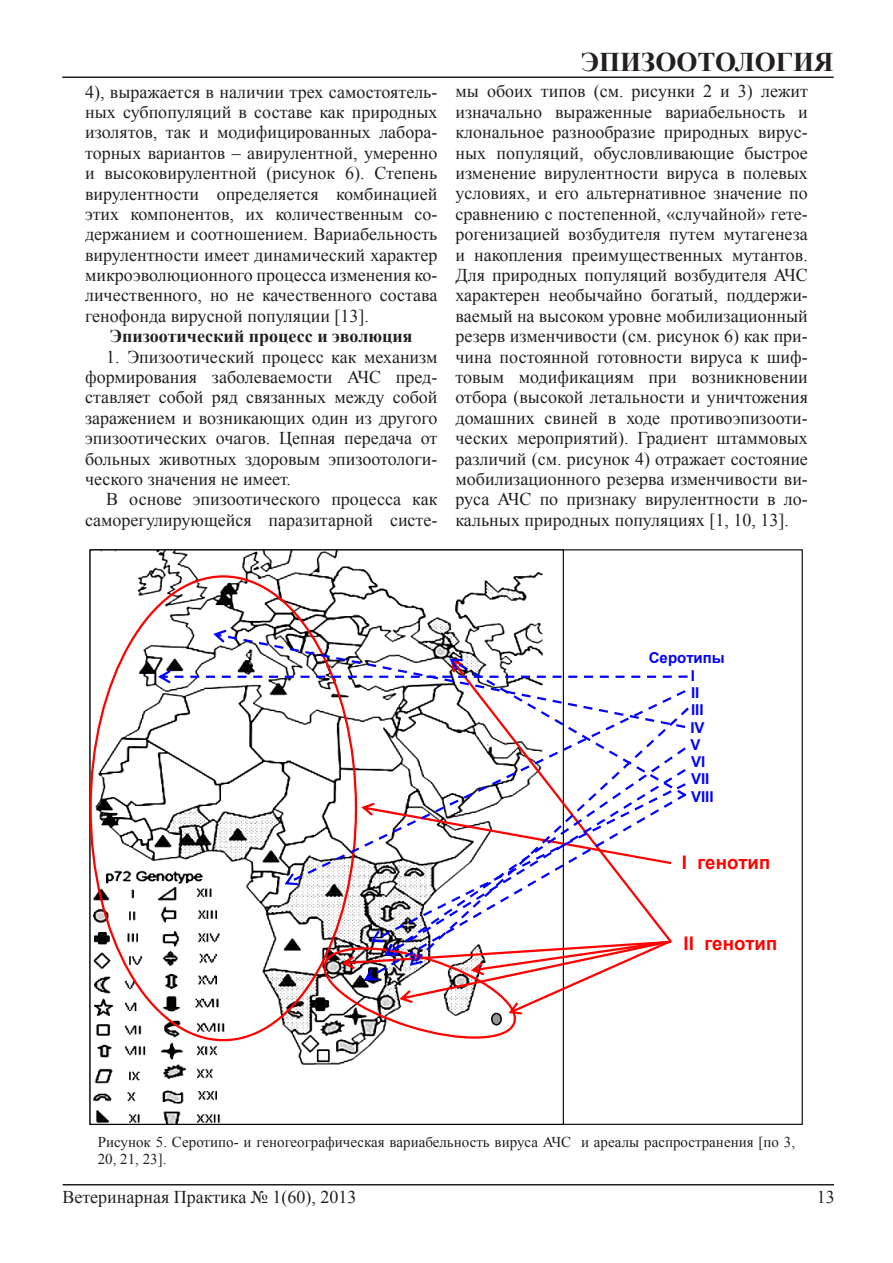
<style>
.page{position:relative;width:893px;height:1263px;background:#fff}
.page>*{position:absolute;margin:0;border:0;box-sizing:border-box;transform-origin:0 0}
.t1{font:700 27px "Times New Roman";color:#231f20}
.t2{font:700 18.75px "Arial";color:#f00}
.t3{font:18px/20.4px "Times New Roman";color:#231f20;text-align:justify}
.t4{font:700 18px "Times New Roman";color:#231f20}
.t5{font:15px/16.5px "Times New Roman";color:#231f20}
.t6{font:700 15px/17.2px "Arial";color:#00f}
</style>
<div class="page">
<hr style="left:63px;top:1184px;width:771px;height:1px;background:#231f20">
<hr style="left:62px;top:77px;width:772px;height:1px;background:#231f20">
<img style="left:92px;top:551px;width:451px;height:572px">
<svg style="left:316px;top:941px;width:270px;height:104px"></svg>
<div style="left:492px;top:1013px;width:9px;height:12px;background:#969696;border-radius:50%"></div>
<div style="left:491px;top:1013px;width:11px;height:12px;border:2px solid #000;border-radius:50%"></div>
<svg style="left:213px;top:630px;width:351px;height:29px"></svg>
<svg style="left:285px;top:796px;width:79px;height:89px"></svg>
<svg style="left:364px;top:796px;width:322px;height:184px"></svg>
<svg style="left:158px;top:659px;width:529px;height:137px"></svg>
<p class="t3" style="left:85px;top:81px;width:354px">4), выражается в наличии трех самостоятель&shy;ных субпопуляций в составе как природных изолятов, так и модифицированных лабора&shy;торных вариантов – авирулентной, умеренно и высоковирулентной (рисунок 6). Степень вирулентности определяется комбинацией этих компонентов, их количественным со&shy;держанием и соотношением. Вариабельность вирулентности имеет динамический характер микроэволюционного процесса изменения ко&shy;личественного, но не качественного состава генофонда вирусной популяции [13].</p>
<p class="t4" style="left:110px;top:324px;width:304px">Эпизоотический процесс и эволюция</p>
<p class="t3" style="left:85px;top:346px;width:354px;text-indent:21px">1. Эпизоотический процесс как механизм формирования заболеваемости АЧС пред&shy;ставляет собой ряд связанных между собой заражением и возникающих один из другого эпизоотических очагов. Цепная передача от больных животных здоровым эпизоотологи&shy;ческого значения не имеет.</p>
<p class="t3" style="left:85px;top:489px;width:354px;text-align:right">В основе эпизоотического процесса как саморегулирующейся паразитарной систе-</p>
<h1 class="t1" style="left:581px;top:44px;width:254px">ЭПИЗООТОЛОГИЯ</h1>
<p class="t3" style="left:455px;top:81px;width:354px">мы обоих типов (см. рисунки 2 и 3) лежит изначально выраженные вариабельность и клональное разнообразие природных вирус&shy;ных популяций, обусловливающие быстрое изменение вирулентности вируса в полевых условиях, и его альтернативное значение по сравнению с постепенной, «случайной» гете&shy;рогенизацией возбудителя путем мутагенеза и накопления преимущественных мутантов.<br>Для природных популяций возбудителя АЧС характерен необычайно богатый, поддержи&shy;ваемый на высоком уровне мобилизационный резерв изменчивости (см. рисунок 6) как при&shy;чина постоянной готовности вируса к шиф&shy;товым модификациям при возникновении отбора (высокой летальности и уничтожения домашних свиней в ходе противоэпизооти&shy;ческих мероприятий). Градиент штаммовых различий (см. рисунок 4) отражает состояние мобилизационного резерва изменчивости ви&shy;руса АЧС по признаку вирулентности в ло&shy;кальных природных популяциях [1, 10, 13].</p>
<p class="t6" style="left:690px;top:650px;width:36px;text-indent:-42px">Серотипы<br>I<br>II<br>III<br>IV<br>V<br>VI<br>VII<br>VIII</p>
<p class="t2" style="left:682px;top:850px;width:90px">I генотип</p>
<p class="t2" style="left:683px;top:931px;width:95px">II генотип</p>
<p class="t5" style="left:98px;top:1133px;width:699px">Рисунок 5. Серотипо- и геногеографическая вариабельность вируса АЧС и ареалы распространения [по 3,<br>20, 21, 23].</p>
<p class="t3" style="left:62px;top:1187px;width:296px">Ветеринарная Практика № 1(60), 2013</p>
<p class="t3" style="left:817px;top:1187px;width:19px">13</p>
</div>
